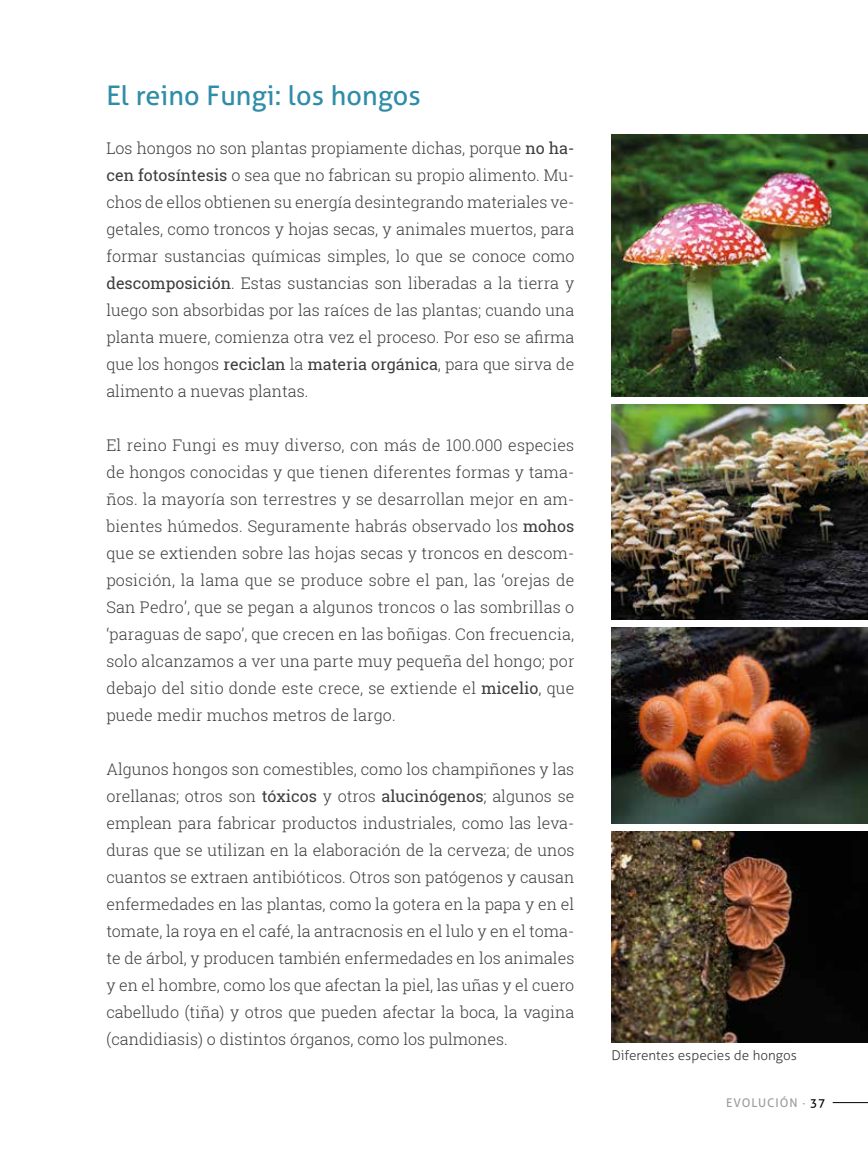
<style>
.page{position:relative;width:868px;height:1149px;background:#fff}
.page>*{position:absolute;margin:0;border:0;box-sizing:border-box;transform-origin:0 0}
.t1{font:27px "Aller";letter-spacing:.005em;color:#2f8da7}
.t2{font:300 16.05px/27px "Roboto Slab";color:#3c3c3b;text-align:justify}
.t3{font:300 13.5px "Aller";color:#3c3c3b}
.t4{font:12px "Aller";letter-spacing:.08em;color:#9d9d9c}
.s1{font-weight:400}
.s2{color:#000}
</style>
<div class="page">
<hr style="left:832px;top:1101px;width:35px;height:1px;background:#000">
<img style="left:611px;top:134px;width:256px;height:262px">
<img style="left:611px;top:404px;width:256px;height:215px">
<img style="left:611px;top:627px;width:256px;height:196px">
<img style="left:611px;top:831px;width:256px;height:210px">
<h1 class="t1" style="left:106px;top:79px;width:316px">El reino Fungi: los hongos</h1>
<p class="t2" style="left:106px;top:134px;width:469px">Los hongos no son plantas propiamente dichas, porque <span class="s1">no ha&shy;cen fotosíntesis</span> o sea que no fabrican su propio alimento. Mu&shy;chos de ellos obtienen su energía desintegrando materiales ve&shy;getales, como troncos y hojas secas, y animales muertos, para formar sustancias químicas simples, lo que se conoce como <span class="s1">descomposición</span>. Estas sustancias son liberadas a la tierra y luego son absorbidas por las raíces de las plantas; cuando una planta muere, comienza otra vez el proceso. Por eso se afirma que los hongos <span class="s1">reciclan</span> la <span class="s1">materia orgánica</span>, para que sirva de alimento a nuevas plantas.</p>
<p class="t2" style="left:106px;top:431px;width:469px">El reino Fungi es muy diverso, con más de 100.000 especies de hongos conocidas y que tienen diferentes formas y tama&shy;ños. la mayoría son terrestres y se desarrollan mejor en am&shy;bientes húmedos. Seguramente habrás observado los <span class="s1">mohos </span>que se extienden sobre las hojas secas y troncos en descom&shy;posición, la lama que se produce sobre el pan, las ‘orejas de San Pedro’, que se pegan a algunos troncos o las sombrillas o ‘paraguas de sapo’, que crecen en las boñigas. Con frecuencia, solo alcanzamos a ver una parte muy pequeña del hongo; por debajo del sitio donde este crece, se extiende el <span class="s1">micelio</span>, que puede medir muchos metros de largo.</p>
<p class="t2" style="left:106px;top:755px;width:469px">Algunos hongos son comestibles, como los champiñones y las orellanas; otros son <span class="s1">tóxicos</span> y otros <span class="s1">alucinógenos</span>; algunos se emplean para fabricar productos industriales, como las leva&shy;duras que se utilizan en la elaboración de la cerveza; de unos cuantos se extraen antibióticos. Otros son patógenos y causan enfermedades en las plantas, como la gotera en la papa y en el tomate, la roya en el café, la antracnosis en el lulo y en el toma&shy;te de árbol, y producen también enfermedades en los animales y en el hombre, como los que afectan la piel, las uñas y el cuero cabelludo (tiña) y otros que pueden afectar la boca, la vagina (candidiasis) o distintos órganos, como los pulmones.</p>
<p class="t3" style="left:611px;top:1046px;width:187px">Diferentes especies de hongos</p>
<p class="t4" style="left:726px;top:1095px;width:101px">EVOLUCIÓN · <span class="s2">37</span></p>
</div>
